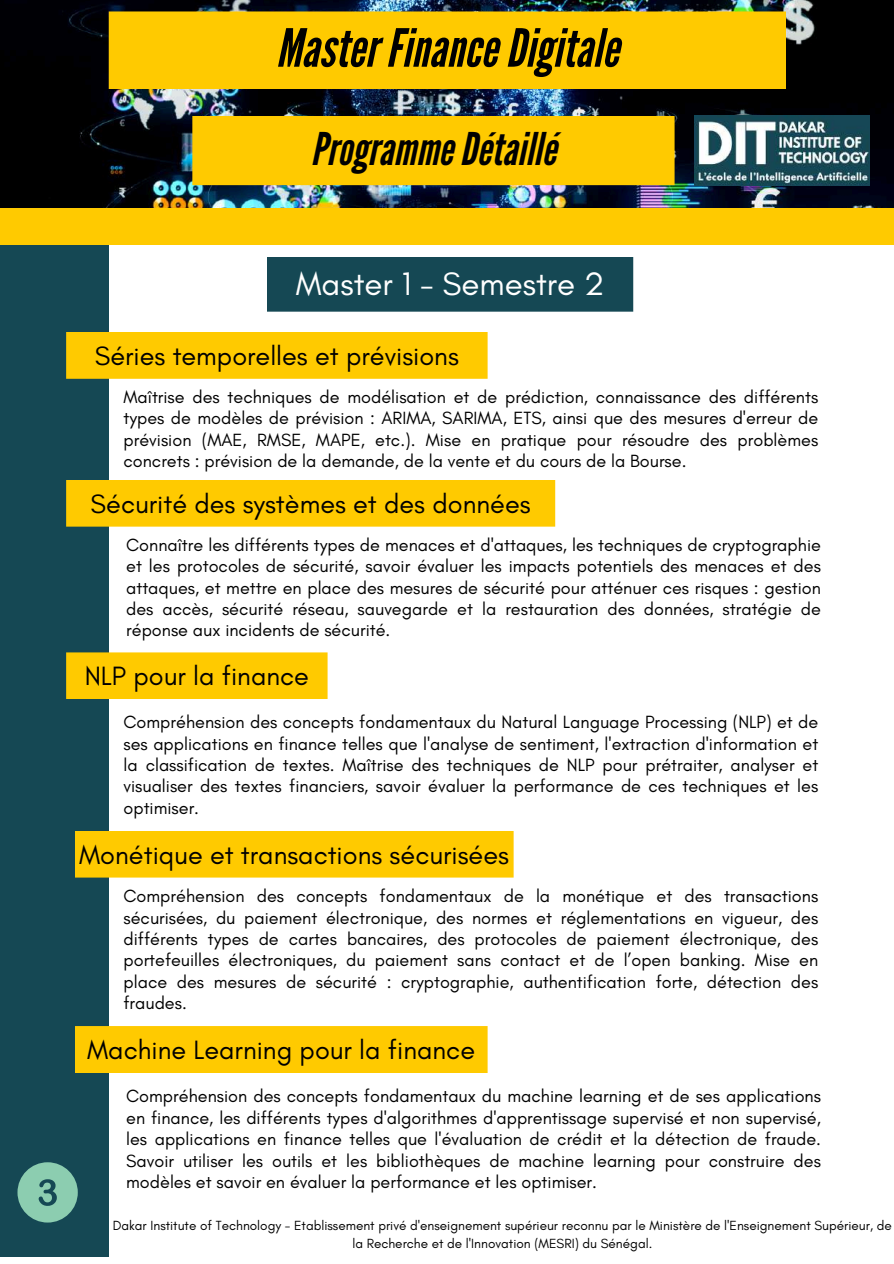
<style>
.page{position:relative;width:894px;height:1264px;background:#fff}
.page>*{position:absolute;margin:0;border:0;box-sizing:border-box;transform-origin:0 0}
.t1{font:italic 52.5px "League Gothic";color:#000}
.t2{font:italic 45px "League Gothic";color:#000}
.t3{font:33px "Glacial Indifference";color:#fff}
.t4{font:27px "Glacial Indifference";color:#000}
.t5{font:18px/21.3px "Glacial Indifference";color:#000;text-align:justify}
.t6{font:13.5px/18px "Glacial Indifference";color:#000;text-align:center}
</style>
<div class="page">
<div style="left:0;top:244px;width:108px;height:1012px;background:#154854"></div>
<img style="left:0;top:0;width:893px;height:208px">
<div style="left:267px;top:257px;width:366px;height:55px;background:#154854"></div>
<div style="left:109px;top:11px;width:676px;height:78px;background:#ffca00"></div>
<div style="left:0;top:208px;width:893px;height:37px;background:#ffca00"></div>
<div style="left:192px;top:116px;width:482px;height:69px;background:#ffca00"></div>
<div style="left:66px;top:332px;width:421px;height:47px;background:#ffca00"></div>
<div style="left:66px;top:479px;width:489px;height:47px;background:#ffca00"></div>
<div style="left:66px;top:652px;width:261px;height:47px;background:#ffca00"></div>
<div style="left:75px;top:830px;width:438px;height:47px;background:#ffca00"></div>
<img style="left:694px;top:116px;width:174px;height:70px">
<div style="left:75px;top:1026px;width:412px;height:46px;background:#ffca00"></div>
<div style="left:17px;top:1162px;width:61px;height:60px;background:#8ccdb0;border-radius:50%"></div>
<svg style="left:39px;top:1179px;width:18px;height:26px"></svg>
<h1 class="t1" style="left:276px;top:18px;width:344px">Master FinanceDigitale</h1>
<h2 class="t2" style="left:310px;top:123px;width:247px">ProgrammeDétaillé</h2>
<h3 class="t3" style="left:296px;top:263px;width:310px">Master 1 - Semestre 2</h3>
<h3 class="t4" style="left:95px;top:339px;width:365px">Séries temporelles et prévisions</h3>
<p class="t5" style="left:123px;top:386px;width:696px">Maîtrise des techniques de modélisation et de prédiction, connaissance des différents types de modèles de prévision : ARIMA, SARIMA, ETS, ainsi que des mesures d'erreur de prévision (MAE, RMSE, MAPE, etc.). Mise en pratique pour résoudre des problèmes concrets : prévision de la demande, de la vente et du cours de la Bourse.</p>
<h3 class="t4" style="left:91px;top:487px;width:441px">Sécurité des systèmes et des données</h3>
<p class="t5" style="left:126px;top:534px;width:696px">Connaître les différents types de menaces et d'attaques, les techniques de cryptographie et les protocoles de sécurité, savoir évaluer les impacts potentiels des menaces et des attaques, et mettre en place des mesures de sécurité pour atténuer ces risques : gestion des accès, sécurité réseau, sauvegarde et la restauration des données, stratégie de réponse aux incidents de sécurité.</p>
<h3 class="t4" style="left:85px;top:659px;width:226px">NLP pour la finance</h3>
<p class="t5" style="left:123px;top:711px;width:696px">Compréhension des concepts fondamentaux du Natural Language Processing (NLP) et de ses applications en finance telles que l'analyse de sentiment, l'extraction d'information et la classification de textes. Maîtrise des techniques de NLP pour prétraiter, analyser et visualiser des textes financiers, savoir évaluer la performance de ces techniques et les optimiser.</p>
<h3 class="t4" style="left:79px;top:838px;width:431px">Monétique et transactions sécurisées</h3>
<p class="t5" style="left:123px;top:885px;width:696px">Compréhension des concepts fondamentaux de la monétique et des transactions sécurisées, du paiement électronique, des normes et réglementations en vigueur, des différents types de cartes bancaires, des protocoles de paiement électronique, des portefeuilles électroniques, du paiement sans contact et de l’open banking. Mise en place des mesures de sécurité : cryptographie, authentification forte, détection des fraudes.</p>
<h3 class="t4" style="left:87px;top:1033px;width:389px">Machine Learning pour la finance</h3>
<p class="t5" style="left:126px;top:1085px;width:696px">Compréhension des concepts fondamentaux du machine learning et de ses applications en finance, les différents types d'algorithmes d'apprentissage supervisé et non supervisé, les applications en finance telles que l'évaluation de crédit et la détection de fraude.<br>Savoir utiliser les outils et les bibliothèques de machine learning pour construire des modèles et savoir en évaluer la performance et les optimiser.</p>
<p class="t6" style="left:113px;top:1216px;width:780px">Dakar Institute of Technology - Etablissement privé d'enseignement supérieur reconnu par le Ministère de l'Enseignement Supérieur, de la Recherche et de l'Innovation (MESRI) du Sénégal.</p>
</div>
